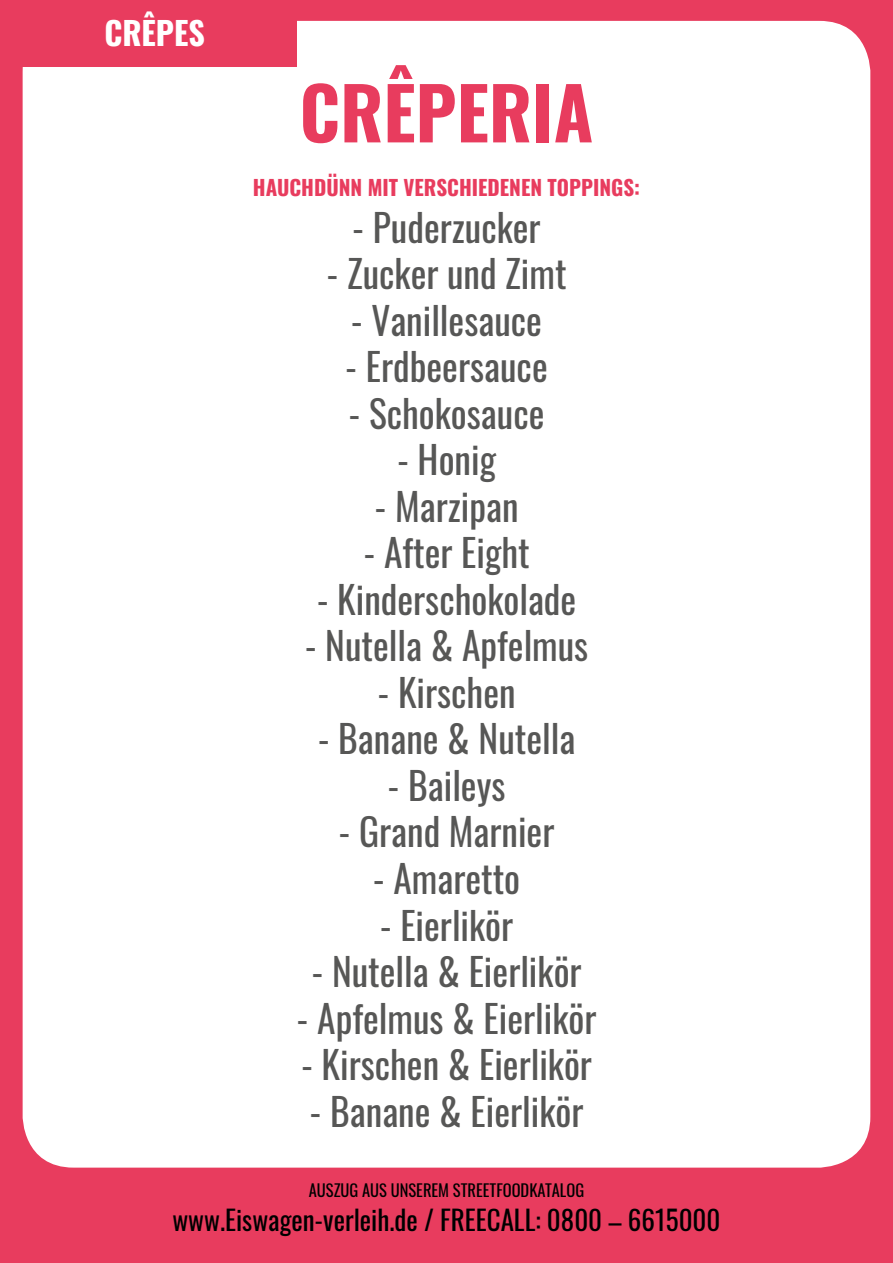
<style>
.page{position:relative;width:893px;height:1263px;background:#e83c5e}
.page>*{position:absolute;margin:0;border:0;box-sizing:border-box;transform-origin:0 0}
.t1{font:700 72px "Oswald";color:#e83c5e}
.t2{font:37.5px "Oswald";color:#575756}
.t3{font:700 32.1px "Oswald";color:#fff}
.t4{font:27px "Oswald";color:#000}
.t5{font:700 21px "Oswald";color:#e83c5e}
.t6{font:16.5px "Oswald";color:#000}
</style>
<div class="page">
<div style="left:23px;top:21px;width:847px;height:1146px;background:#fff;border-radius:51px"></div>
<div style="left:0;top:0;width:297px;height:67px;background:#e83c5e"></div>
<p class="t3" style="left:104px;top:16px;width:102px">CRÊPES</p>
<h1 class="t1" style="left:300px;top:75px;width:295px">CRÊPERIA</h1>
<p class="t5" style="left:253px;top:177px;width:389px">HAUCHDÜNN MIT VERSCHIEDENEN TOPPINGS:</p>
<p class="t2" style="left:352px;top:194px;width:190px">- Puderzucker</p>
<p class="t2" style="left:326px;top:241px;width:242px">- Zucker und Zimt</p>
<p class="t2" style="left:351px;top:287px;width:193px">- Vanillesauce</p>
<p class="t2" style="left:345px;top:334px;width:204px">- Erdbeersauce</p>
<p class="t2" style="left:348px;top:380px;width:198px">- Schokosauce</p>
<p class="t2" style="left:397px;top:427px;width:100px">- Honig</p>
<p class="t2" style="left:374px;top:473px;width:146px">- Marzipan</p>
<p class="t2" style="left:363px;top:520px;width:168px">- After Eight</p>
<p class="t2" style="left:317px;top:566px;width:261px">- Kinderschokolade</p>
<p class="t2" style="left:305px;top:613px;width:285px">- Nutella &amp; Apfelmus</p>
<p class="t2" style="left:377px;top:659px;width:140px">- Kirschen</p>
<p class="t2" style="left:318px;top:706px;width:259px">- Banane &amp; Nutella</p>
<p class="t2" style="left:387px;top:752px;width:119px">- Baileys</p>
<p class="t2" style="left:338px;top:799px;width:217px">- Grand Marnier</p>
<p class="t2" style="left:373px;top:845px;width:149px">- Amaretto</p>
<p class="t2" style="left:380px;top:892px;width:135px">- Eierlikör</p>
<p class="t2" style="left:311px;top:938px;width:272px">- Nutella &amp; Eierlikör</p>
<p class="t2" style="left:297px;top:985px;width:301px">- Apfelmus &amp; Eierlikör</p>
<p class="t2" style="left:301px;top:1031px;width:293px">- Kirschen &amp; Eierlikör</p>
<p class="t2" style="left:310px;top:1078px;width:275px">- Banane &amp; Eierlikör</p>
<p class="t6" style="left:309px;top:1175px;width:277px">AUSZUG AUS UNSEREM STREETFOODKATALOG</p>
<p class="t4" style="left:166px;top:1196px;width:563px">www. Foodtruck-verleih.de / FREECALL: 0800 – 6615000</p>
<p class="t4" style="left:172px;top:1196px;width:550px">www.Eiswagen-verleih.de / FREECALL: 0800 – 6615000</p>
</div>
